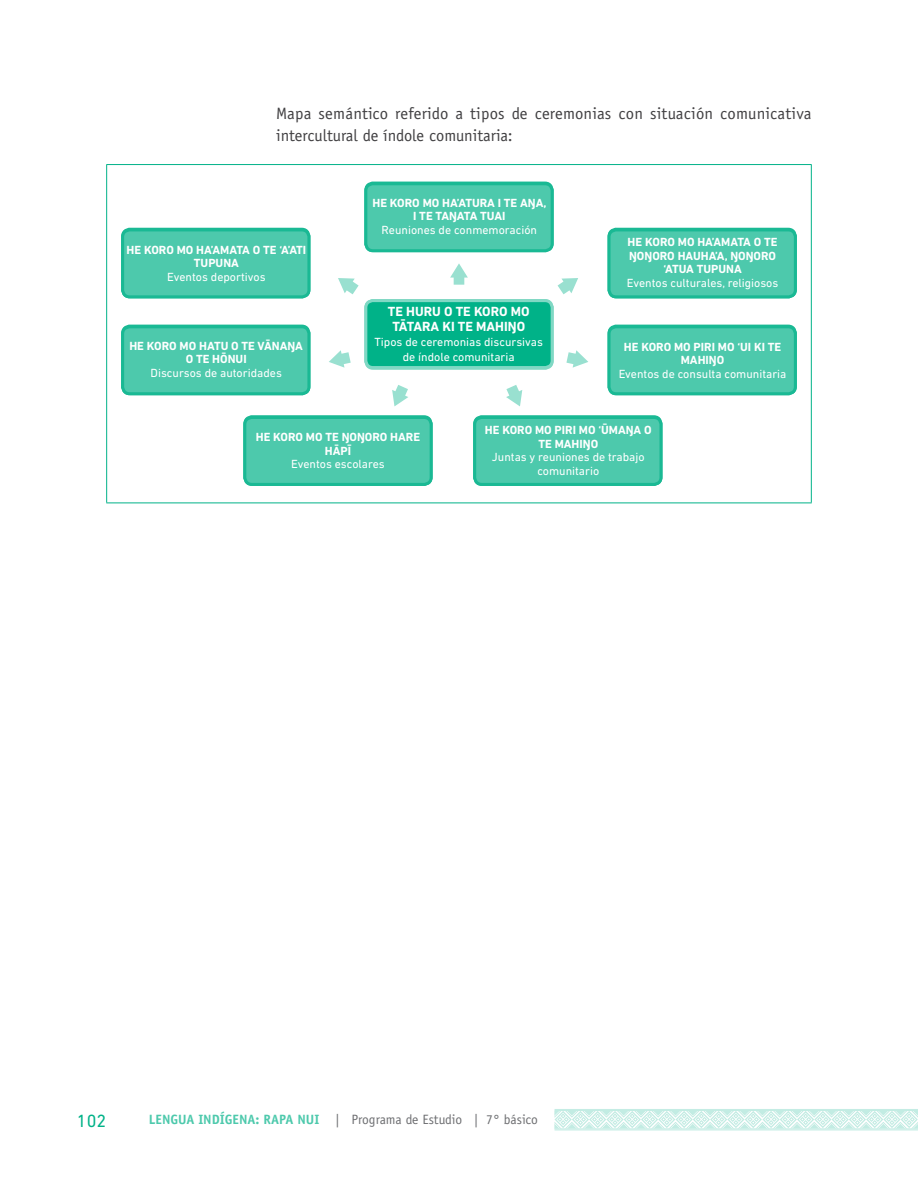
<style>
.page{position:relative;width:918px;height:1188px;background:#fff}
.page>*{position:absolute;margin:0;border:0;box-sizing:border-box;transform-origin:0 0}
.t1{font:18px "DIN Next LT Pro";color:#00b288}
.t2{font:16.5px/22.5px "Officina Sans";letter-spacing:.01em;color:#414042}
.t3{font:13.5px "Officina Sans";color:#6d6e71}
.t4{font:700 13.5px "DIN Next LT Pro";color:#fff}
.t5{font:700 12px/13.5px "DIN Next LT Pro";color:#fff}
.t6{font:12px/15px "DIN Next LT Pro";color:#fff;text-align:center}
.s1{font-weight:700;color:#4dc9ac}
</style>
<div class="page">
<svg style="left:555px;top:1111px;width:363px;height:18px"></svg>
<hr style="left:555px;top:1110px;width:363px;height:1px;background:#c2ece3">
<hr style="left:555px;top:1129px;width:363px;height:1px;background:#c2ece3">
<hr style="left:555px;top:1109px;width:363px;height:1px;background:#c2ece3">
<hr style="left:555px;top:1130px;width:363px;height:1px;background:#c2ece3">
<hr style="left:106px;top:164px;width:706px;height:1px;background:#00b288">
<hr style="left:106px;top:165px;width:1px;height:338px;background:#00b288">
<hr style="left:811px;top:165px;width:1px;height:338px;background:#00b288">
<hr style="left:106px;top:503px;width:706px;height:1px;background:#00b288">
<div style="left:366px;top:301px;width:186px;height:67px;background:#00b288;border-radius:7px"></div>
<div style="left:364px;top:299px;width:190px;height:70px;border:3px solid #80d8c4;border-radius:7px"></div>
<div style="left:123px;top:327px;width:186px;height:67px;background:#4dc9ac;border-radius:7px"></div>
<div style="left:121px;top:325px;width:189px;height:70px;border:3px solid #1ab994;border-radius:7px"></div>
<div style="left:609px;top:327px;width:186px;height:67px;background:#4dc9ac;border-radius:7px"></div>
<div style="left:608px;top:325px;width:189px;height:70px;border:3px solid #1ab994;border-radius:7px"></div>
<div style="left:366px;top:184px;width:186px;height:67px;background:#4dc9ac;border-radius:7px"></div>
<div style="left:364px;top:182px;width:190px;height:70px;border:3px solid #1ab994;border-radius:7px"></div>
<div style="left:123px;top:230px;width:186px;height:67px;background:#4dc9ac;border-radius:7px"></div>
<div style="left:121px;top:228px;width:189px;height:70px;border:3px solid #1ab994;border-radius:7px"></div>
<div style="left:609px;top:230px;width:186px;height:67px;background:#4dc9ac;border-radius:7px"></div>
<div style="left:608px;top:228px;width:189px;height:70px;border:3px solid #1ab994;border-radius:7px"></div>
<div style="left:475px;top:417px;width:186px;height:67px;background:#4dc9ac;border-radius:7px"></div>
<div style="left:473px;top:416px;width:189px;height:70px;border:3px solid #1ab994;border-radius:7px"></div>
<div style="left:245px;top:417px;width:186px;height:67px;background:#4dc9ac;border-radius:7px"></div>
<div style="left:243px;top:416px;width:190px;height:70px;border:3px solid #1ab994;border-radius:7px"></div>
<svg style="left:450px;top:263px;width:18px;height:22px"></svg>
<svg style="left:566px;top:350px;width:22px;height:18px"></svg>
<svg style="left:558px;top:278px;width:20px;height:16px"></svg>
<svg style="left:338px;top:278px;width:21px;height:16px"></svg>
<svg style="left:329px;top:350px;width:22px;height:18px"></svg>
<svg style="left:506px;top:385px;width:16px;height:21px"></svg>
<svg style="left:392px;top:385px;width:16px;height:21px"></svg>
<h2 class="t2" style="left:276px;top:102px;width:537px">Mapa semántico referido a tipos de ceremonias con situación comunicativa intercultural de índole comunitaria:</h2>
<p class="t5" style="left:127px;top:243px;width:33px">HE KORO</p>
<p class="t5" style="left:177px;top:243px;width:61px">MO HA’AMATA</p>
<p class="t5" style="left:253px;top:243px;width:43px">O TE ‘A’ATI</p>
<p class="t5" style="left:194px;top:256px;width:31px">TUPUNA</p>
<p class="t6" style="left:167px;top:269px;width:100px">Eventos deportivos</p>
<p class="t5" style="left:186px;top:339px;width:117px;text-indent:45px">O TE VĀNAŊA<br>OTE HŌNUI</p>
<p class="t6" style="left:151px;top:365px;width:133px">Discursos de autoridades</p>
<p class="t5" style="left:129px;top:339px;width:33px">HE KORO</p>
<p class="t5" style="left:180px;top:339px;width:28px">MO HATU</p>
<p class="t5" style="left:372px;top:196px;width:33px">HE KORO</p>
<p class="t5" style="left:423px;top:196px;width:44px">MO HA’ATURA</p>
<p class="t5" style="left:498px;top:196px;width:50px">I TE AŊA,</p>
<p class="t5" style="left:413px;top:209px;width:52px">ITE TAŊATA</p>
<p class="t5" style="left:480px;top:209px;width:8px">TUAI</p>
<p class="t6" style="left:382px;top:222px;width:157px">Reuniones de conmemoración</p>
<p class="t5" style="left:628px;top:236px;width:33px">HE KORO</p>
<p class="t5" style="left:678px;top:236px;width:61px">MO HA’AMATA</p>
<p class="t5" style="left:754px;top:236px;width:18px">O TE</p>
<p class="t5" style="left:629px;top:249px;width:32px">ŊOŊORO</p>
<p class="t5" style="left:678px;top:249px;width:9px">HAUHA</p>
<p class="t5" style="left:715px;top:249px;width:47px">’A, ŊOŊORO</p>
<p class="t5" style="left:664px;top:263px;width:10px">‘ATUA</p>
<p class="t5" style="left:697px;top:263px;width:31px">TUPUNA</p>
<p class="t6" style="left:627px;top:275px;width:153px">Eventos culturales, religiosos</p>
<p class="t4" style="left:388px;top:303px;width:28px">TE HURU</p>
<p class="t4" style="left:444px;top:303px;width:48px">O TE KORO</p>
<p class="t4" style="left:511px;top:303px;width:19px">MO</p>
<p class="t4" style="left:392px;top:318px;width:24px">TĀTARA</p>
<p class="t4" style="left:442px;top:318px;width:83px">KI TE MAHIŊO</p>
<p class="t6" style="left:375px;top:334px;width:170px">Tipos de ceremonias discursivas de índole comunitaria</p>
<p class="t5" style="left:624px;top:340px;width:33px">HE KORO</p>
<p class="t5" style="left:681px;top:340px;width:95px;text-indent:-7px">MO PIRI MO ‘UI KI TE<br>MAHIŊO</p>
<p class="t6" style="left:619px;top:366px;width:169px">Eventos de consulta comunitaria</p>
<p class="t5" style="left:256px;top:430px;width:33px">HE KORO</p>
<p class="t5" style="left:306px;top:430px;width:68px">MO TE ŊOŊORO</p>
<p class="t5" style="left:390px;top:430px;width:9px">HARE</p>
<p class="t5" style="left:325px;top:444px;width:28px">HĀPĪ</p>
<p class="t6" style="left:291px;top:457px;width:95px">Eventos escolares</p>
<p class="t5" style="left:485px;top:424px;width:33px">HE KORO</p>
<p class="t5" style="left:535px;top:424px;width:117px">MO PIRI MO ‘ŪMAŊA O<br>TE MAHIŊO</p>
<p class="t6" style="left:492px;top:450px;width:154px;line-height:13.5px">Juntas y reuniones de trabajo comunitario</p>
<h1 class="t1" style="left:77px;top:1110px;width:31px">102</h1>
<p class="t3" style="left:149px;top:1112px;width:391px"><span class="s1">lENGUA INDÍGENA: RAPA NUI</span> | Programa de Estudio | 7° básico</p>
</div>
